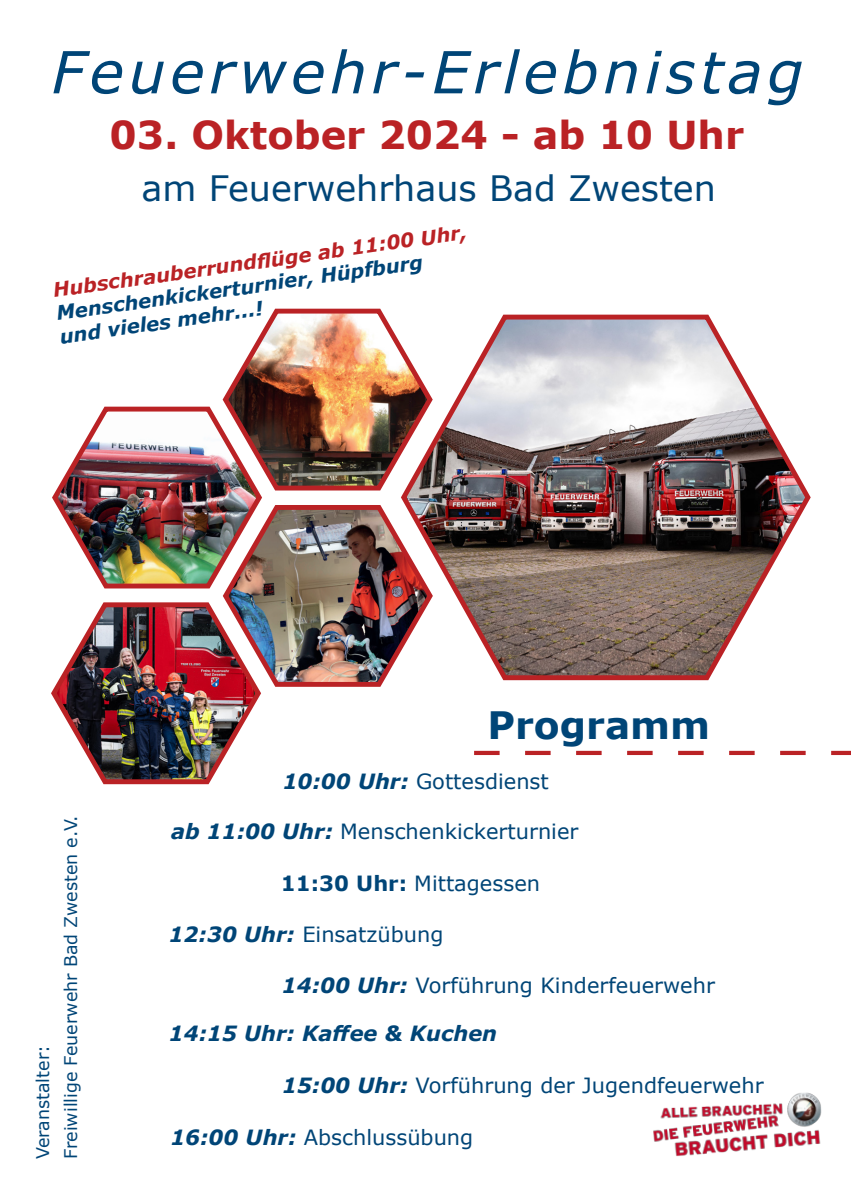
<style>
.page{position:relative;width:851px;height:1202px;background:#fff}
.page>*{position:absolute;margin:0;border:0;box-sizing:border-box;transform-origin:0 0}
.t1{font:italic 58px "Verdana";letter-spacing:.08em;color:#004577}
.t2{font:700 38.4px "Verdana";color:#ba2225}
.t3{font:700 37.8px "Verdana";color:#004577}
.t4{font:35px "Verdana";color:#004577}
.t5{font:21px "Verdana";color:#004577}
.t6{font:italic 700 21px "Verdana";color:#004577}
.t7{font:italic 700 19.6px/23.4px "Verdana";color:#004577}
.t8{font:italic 700 19.6px "Verdana";color:#ba2225}
.t9{font:17.4px/28px "Verdana";color:#004577}
.s1{font-weight:700;font-style:italic}
.s2{font-weight:700}
</style>
<div class="page">
<img style="left:653px;top:1092px;width:169px;height:65px">
<img style="left:435px;top:314px;width:376px;height:367px">
<img style="left:51px;top:308px;width:384px;height:477px">
<svg style="left:474px;top:751px;width:376px;height:4px"></svg>
<h1 class="t1" style="left:51px;top:32px;width:753px">Feuerwehr-Erlebnistag</h1>
<h2 class="t2" style="left:110px;top:108px;width:636px">03. Oktober 2024 - ab 10 Uhr</h2>
<h3 class="t4" style="left:141px;top:164px;width:576px">am Feuerwehrhaus Bad Zwesten</h3>
<p class="t8" style="left:51px;top:276px;width:419px;rotate:-8deg">Hubschrauberrundflüge ab 11:00 Uhr,</p>
<p class="t7" style="left:55px;top:301px;width:371px;rotate:-8deg">Menschenkickerturnier, Hüpfburg und vieles mehr...!</p>
<h3 class="t3" style="left:487px;top:699px;width:224px">Programm</h3>
<p class="t9" style="left:28px;top:1159px;width:346px;rotate:-90deg">Veranstalter:<br>Freiwillige Feuerwehr Bad Zwesten e.V.</p>
<p class="t5" style="left:283px;top:767px;width:267px"><span class="s1">10:00 Uhr:</span> Gottesdienst</p>
<p class="t5" style="left:171px;top:817px;width:409px"><span class="s1">ab 11:00 Uhr:</span> Menschenkickerturnier</p>
<p class="t5" style="left:281px;top:869px;width:260px"><span class="s2">11:30 Uhr:</span> Mittagessen</p>
<p class="t5" style="left:169px;top:920px;width:276px"><span class="s1">12:30 Uhr:</span> Einsatzübung</p>
<p class="t5" style="left:282px;top:971px;width:434px"><span class="s1">14:00 Uhr:</span> Vorführung Kinderfeuerwehr</p>
<p class="t6" style="left:169px;top:1019px;width:330px">14:15 Uhr: Kaffee &amp; Kuchen</p>
<p class="t5" style="left:282px;top:1071px;width:483px"><span class="s1">15:00 Uhr:</span> Vorführung der Jugendfeuerwehr</p>
<p class="t5" style="left:170px;top:1123px;width:304px"><span class="s1">16:00 Uhr:</span> Abschlussübung</p>
</div>
